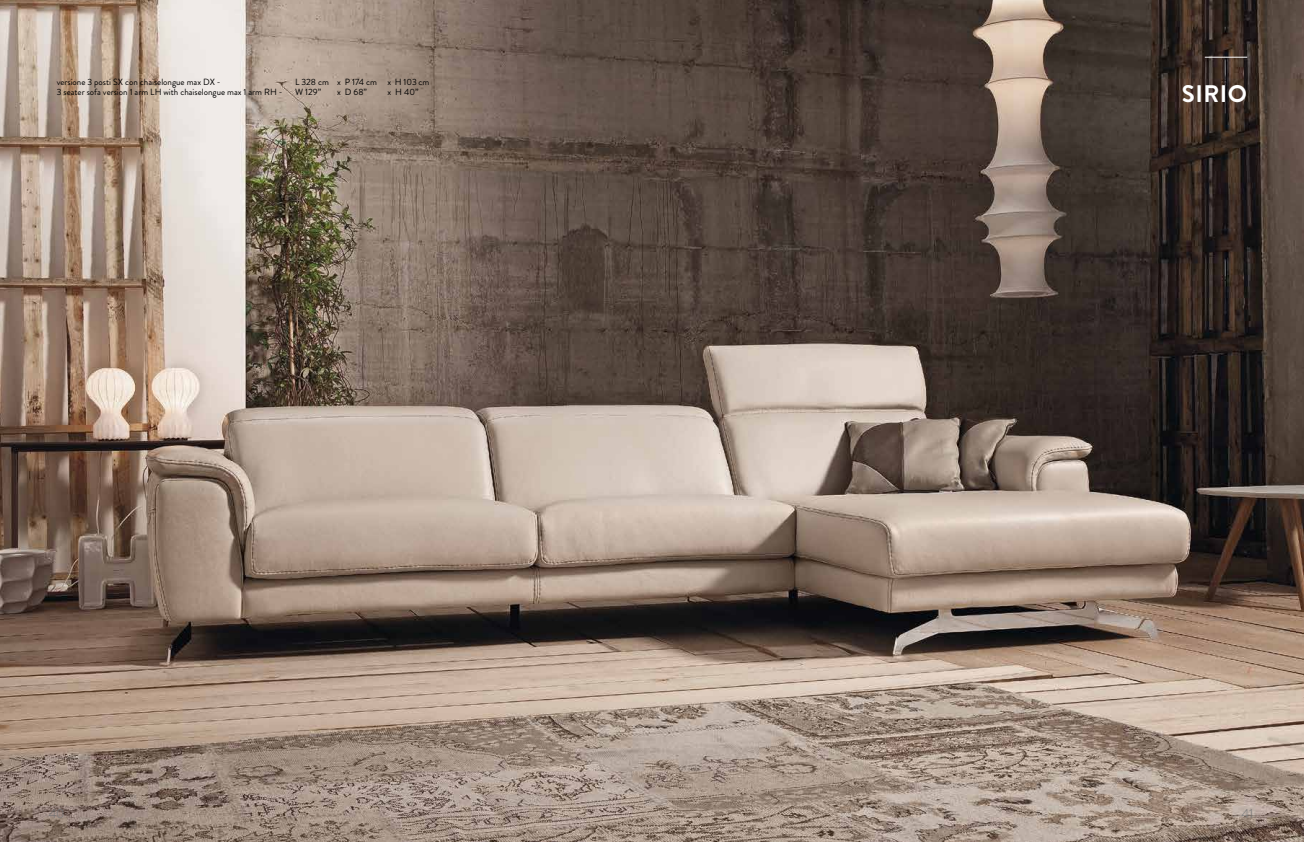
<style>
.page{position:relative;width:1304px;height:842px;background:#fff}
.page>*{position:absolute;margin:0;border:0;box-sizing:border-box;transform-origin:0 0}
.t1{font:700 24px "Brandon Grotesque";letter-spacing:.02em;color:#fff}
.t2{font:300 13px "Brandon Grotesque";color:#707172}
.t3{font:9px/10px "Brandon Grotesque";color:#000}
</style>
<div class="page">
<img style="left:0;top:0;width:1304px;height:842px">
<hr style="left:1205px;top:57px;width:42px;height:1px;background:#fff">
<p class="t3" style="left:57px;top:77px;width:227px">versione 3 posti SX con chaiselongue max DX -<br>3 seater sofa version 1 arm LH with chaiselongue max 1 arm RH -</p>
<p class="t3" style="left:295px;top:77px;width:35px">L 328 cm<br>W 129”</p>
<p class="t3" style="left:387px;top:77px;width:43px">x H 103 cm x H 40”</p>
<p class="t3" style="left:337px;top:77px;width:42px">x P 174 cm x D 68”</p>
<h1 class="t1" style="left:1182px;top:77px;width:67px">SIRIO</h1>
<h2 class="t2" style="left:49px;top:805px;width:17px">40</h2>
<h2 class="t2" style="left:1241px;top:805px;width:13px">41</h2>
</div>
